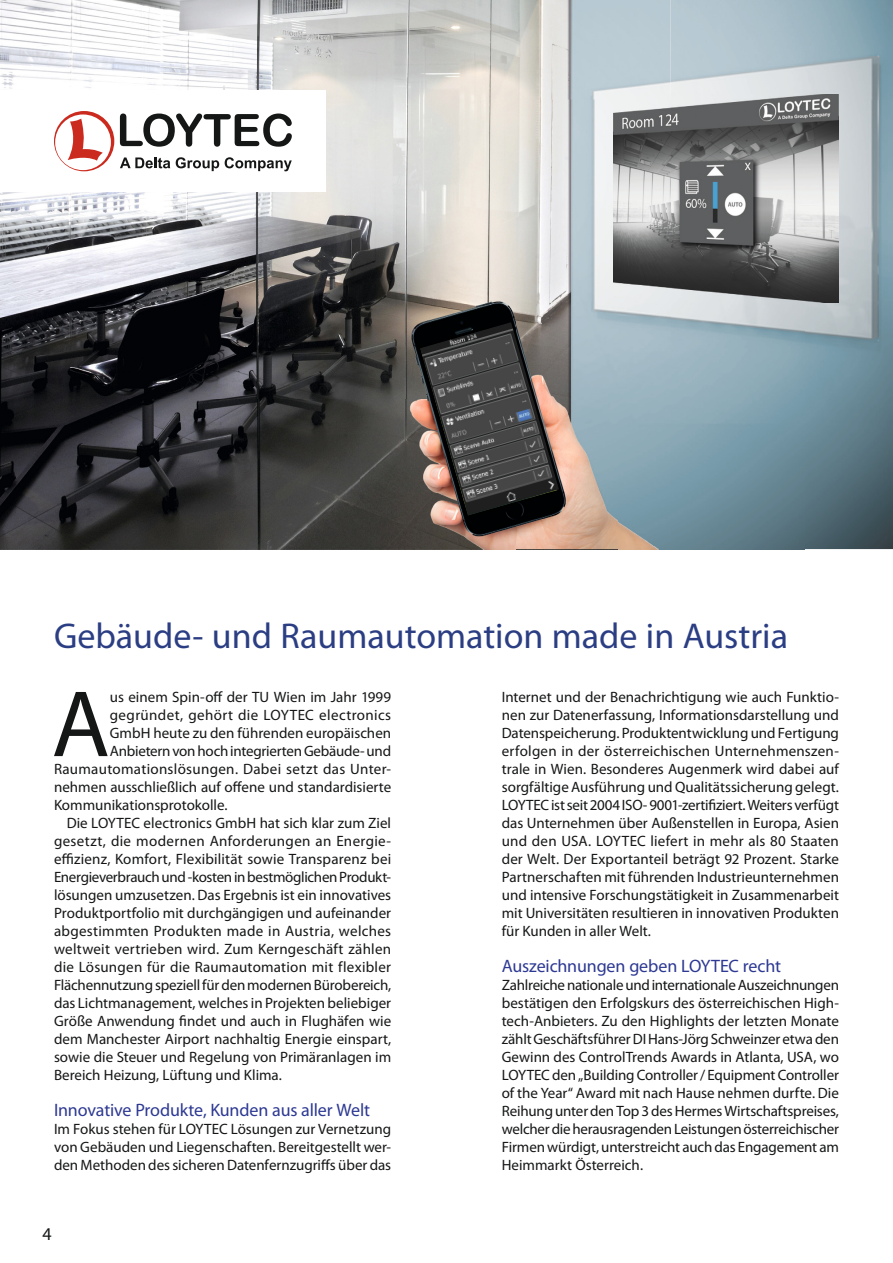
<style>
.page{position:relative;width:893px;height:1263px;background:#fff}
.page>*{position:absolute;margin:0;border:0;box-sizing:border-box;transform-origin:0 0}
.t1{font:95.1px "Myriad Pro";color:#151616}
.t2{font:36px "Myriad Pro";color:#2b3e83}
.t3{font:18px "Myriad Pro";letter-spacing:-.01em;color:#2d3993}
.t4{font:18px "Myriad Pro";color:#151616}
.t5{font:15px/18px "Myriad Pro";color:#151616;text-align:justify}
.t6{font:15px "Myriad Pro";letter-spacing:.02em;color:#151616}
.t7{font:15px "Myriad Pro";letter-spacing:.025em;color:#151616}
.t8{font:15px "Myriad Pro";letter-spacing:-.025em;color:#151616}
</style>
<div class="page">
<img style="left:0;top:549px;width:670px;height:1px">
<img style="left:516px;top:0;width:377px;height:100px">
<img style="left:804px;top:100px;width:89px;height:449px">
<img style="left:619px;top:303px;width:185px;height:246px">
<img style="left:0;top:0;width:516px;height:549px">
<img style="left:515px;top:100px;width:104px;height:449px">
<img style="left:614px;top:94px;width:224px;height:209px">
<img style="left:420px;top:322px;width:139px;height:193px">
<div style="left:0;top:90px;width:325px;height:101px;background:#fff"></div>
<svg style="left:120px;top:157px;width:50px;height:11px"></svg>
<svg style="left:176px;top:157px;width:43px;height:14px"></svg>
<svg style="left:225px;top:157px;width:67px;height:14px"></svg>
<svg style="left:54px;top:111px;width:60px;height:60px"></svg>
<svg style="left:120px;top:114px;width:172px;height:33px"></svg>
<h2 class="t2" style="left:54px;top:614px;width:736px">Gebäude- und Raumautomation made in Austria</h2>
<h1 class="t1" style="left:52px;top:665px;width:60px">A</h1>
<p class="t5" style="left:110px;top:688px;width:283px">us einem Spin-off der TU Wien im Jahr 1999</p>
<p class="t7" style="left:110px;top:706px;width:283px">gegründet, gehört die LOYTEC electronics</p>
<p class="t5" style="left:110px;top:724px;width:283px">GmbH heute zu den führenden europäischen</p>
<p class="t5" style="left:110px;top:742px;width:283px">Anbietern von hoch integrierten Gebäude- und</p>
<p class="t6" style="left:54px;top:760px;width:339px">Raumautomationslösungen. Dabei setzt das Unter-</p>
<p class="t5" style="left:54px;top:778px;width:339px">nehmen ausschließlich auf offene und standardisierte</p>
<p class="t5" style="left:54px;top:796px;width:175px">Kommunikationsprotokolle.</p>
<p class="t5" style="left:67px;top:814px;width:326px">Die LOYTEC electronics GmbH hat sich klar zum Ziel</p>
<p class="t7" style="left:54px;top:832px;width:339px">gesetzt, die modernen Anforderungen an Energie-</p>
<p class="t5" style="left:54px;top:850px;width:339px">effizienz, Komfort, Flexibilität sowie Transparenz bei</p>
<p class="t8" style="left:54px;top:868px;width:339px">Energieverbrauch und -kosten in bestmöglichen Produkt-</p>
<p class="t5" style="left:54px;top:886px;width:339px">lösungen umzusetzen. Das Ergebnis ist ein innovatives</p>
<p class="t5" style="left:54px;top:904px;width:339px">Produktportfolio mit durchgängigen und aufeinander</p>
<p class="t5" style="left:54px;top:922px;width:339px">abgestimmten Produkten made in Austria, welches</p>
<p class="t6" style="left:54px;top:940px;width:339px">weltweit vertrieben wird. Zum Kerngeschäft zählen</p>
<p class="t5" style="left:54px;top:958px;width:339px">die Lösungen für die Raumautomation mit flexibler</p>
<p class="t5" style="left:54px;top:976px;width:339px">Flächennutzung speziell für den modernen Bürobereich,</p>
<p class="t5" style="left:54px;top:994px;width:339px">das Lichtmanagement, welches in Projekten beliebiger</p>
<p class="t5" style="left:54px;top:1012px;width:339px">Größe Anwendung findet und auch in Flughäfen wie</p>
<p class="t5" style="left:54px;top:1030px;width:339px">dem Manchester Airport nachhaltig Energie einspart,</p>
<p class="t5" style="left:54px;top:1048px;width:339px">sowie die Steuer und Regelung von Primäranlagen im</p>
<p class="t5" style="left:54px;top:1066px;width:230px">Bereich Heizung, Lüftung und Klima.</p>
<p class="t3" style="left:54px;top:1099px;width:318px">Innovative Produkte, Kunden aus aller Welt</p>
<p class="t5" style="left:54px;top:1120px;width:339px">Im Fokus stehen für LOYTEC Lösungen zur Vernetzung von Gebäuden und Liegenschaften. Bereitgestellt wer&shy;den Methoden des sicheren Datenfernzugriffs über das</p>
<p class="t4" style="left:43px;top:1223px;width:11px">4</p>
<p class="t5" style="left:502px;top:688px;width:339px">Internet und der Benachrichtigung wie auch Funktio&shy;nen zur Datenerfassung, Informationsdarstellung und Datenspeicherung. Produktentwicklung und Fertigung erfolgen in der österreichischen Unternehmenszen&shy;trale in Wien. Besonderes Augenmerk wird dabei auf sorgfältige Ausführung und Qualitätssicherung gelegt.<br>LOYTEC ist seit 2004 ISO- 9001-zertifiziert. Weiters verfügt das Unternehmen über Außenstellen in Europa, Asien und den USA. LOYTEC liefert in mehr als 80 Staaten der Welt. Der Exportanteil beträgt 92 Prozent. Starke Partnerschaften mit führenden Industrieunternehmen und intensive Forschungstätigkeit in Zusammenarbeit mit Universitäten resultieren in innovativen Produkten für Kunden in aller Welt.</p>
<p class="t3" style="left:502px;top:955px;width:281px">Auszeichnungen geben LOYTEC recht</p>
<p class="t5" style="left:502px;top:976px;width:339px">Zahlreiche nationale und internationale Auszeichnungen bestätigen den Erfolgskurs des österreichischen High&shy;tech-Anbieters. Zu den Highlights der letzten Monate zählt Geschäftsführer DI Hans-Jörg Schweinzer etwa den Gewinn des ControlTrends Awards in Atlanta, USA, wo LOYTEC den „Building Controller / Equipment Controller of the Year“ Award mit nach Hause nehmen durfte. Die Reihung unter den Top 3 des Hermes Wirtschaftspreises, welcher die herausragenden Leistungen österreichischer Firmen würdigt, unterstreicht auch das Engagement am Heimmarkt Österreich.</p>
</div>
